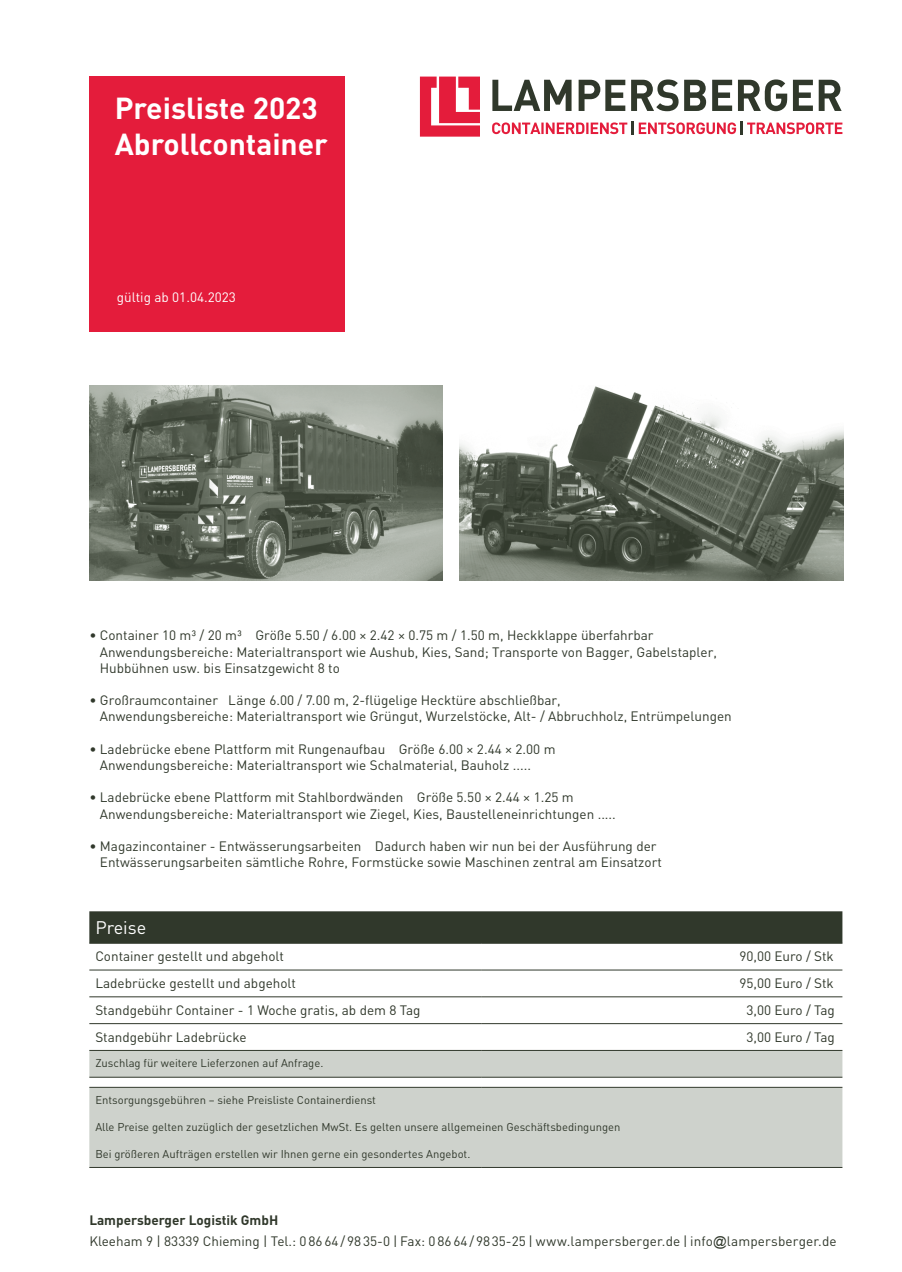
<style>
.page{position:relative;width:902px;height:1272px;background:#fff}
.page>*{position:absolute;margin:0;border:0;box-sizing:border-box;transform-origin:0 0}
.t1{font:700 30px/36px "DIN";color:#fff}
.t2{font:18px "DIN";color:#fff}
.t3{font:13.5px/16.2px "DIN";color:#30382b}
.t4{font:13.5px "DIN";color:#fff}
.t5{font:11.25px "DIN";color:#30382b}
.s1{font-weight:700}
.s2{font-family:"Arial"}
</style>
<div class="page">
<div style="left:89px;top:76px;width:255px;height:255px;background:#e41c3b"></div>
<svg style="left:492px;top:79px;width:349px;height:32px"></svg>
<svg style="left:420px;top:77px;width:60px;height:60px"></svg>
<svg style="left:492px;top:121px;width:350px;height:14px"></svg>
<img style="left:89px;top:385px;width:353px;height:195px">
<img style="left:459px;top:386px;width:384px;height:194px">
<div style="left:89px;top:911px;width:753px;height:31px;background:#30382b"></div>
<div style="left:89px;top:1051px;width:753px;height:116px;background:#ced2cc"></div>
<svg style="left:89px;top:1077px;width:753px;height:10px"></svg>
<hr style="left:89px;top:1076px;width:393px;height:1px;background:#30382b">
<hr style="left:482px;top:1076px;width:360px;height:1px;background:#30382b">
<hr style="left:89px;top:1087px;width:393px;height:1px;background:#30382b">
<hr style="left:482px;top:1087px;width:360px;height:1px;background:#30382b">
<hr style="left:89px;top:1167px;width:393px;height:1px;background:#30382b">
<hr style="left:482px;top:1167px;width:360px;height:1px;background:#30382b">
<hr style="left:89px;top:942px;width:393px;height:1px;background:#30382b">
<hr style="left:482px;top:942px;width:360px;height:1px;background:#30382b">
<hr style="left:89px;top:1050px;width:393px;height:1px;background:#30382b">
<hr style="left:482px;top:1050px;width:360px;height:1px;background:#30382b">
<hr style="left:89px;top:969px;width:393px;height:1px;background:#30382b">
<hr style="left:482px;top:969px;width:360px;height:1px;background:#30382b">
<hr style="left:89px;top:996px;width:393px;height:1px;background:#30382b">
<hr style="left:482px;top:996px;width:360px;height:1px;background:#30382b">
<hr style="left:89px;top:1023px;width:393px;height:1px;background:#30382b">
<hr style="left:482px;top:1023px;width:360px;height:1px;background:#30382b">
<h1 class="t1" style="left:115px;top:88px;width:215px">Preisliste 2023<br>Abrollcontainer</h1>
<p class="t4" style="left:117px;top:288px;width:121px">gültig ab 01.04.2023</p>
<p class="t3" style="left:100px;top:627px;width:618px;text-indent:-11px">• Container 10 m³ / 20 m³ Größe 5.50 / 6.00 × 2.42 × 0.75 m / 1.50 m, Heckklappe überfahrbar<br>Anwendungsbereiche: Materialtransport wie Aushub, Kies, Sand; Transporte von Bagger, Gabelstapler,<br>Hubbühnen usw. bis Einsatzgewicht 8 to</p>
<p class="t3" style="left:100px;top:692px;width:633px;text-indent:-11px">• Großraumcontainer Länge 6.00 / 7.00 m, 2-flügelige Hecktüre abschließbar,<br>Anwendungsbereiche: Materialtransport wie Grüngut, Wurzelstöcke, Alt- / Abbruchholz, Entrümpelungen</p>
<p class="t3" style="left:100px;top:740px;width:457px;text-indent:-11px">• Ladebrücke ebene Plattform mit Rungenaufbau Größe 6.00 × 2.44 × 2.00 m<br>Anwendungsbereiche: Materialtransport wie Schalmaterial, Bauholz .....</p>
<p class="t3" style="left:100px;top:789px;width:517px;text-indent:-11px">• Ladebrücke ebene Plattform mit Stahlbordwänden Größe 5.50 × 2.44 × 1.25 m<br>Anwendungsbereiche: Materialtransport wie Ziegel, Kies, Baustelleneinrichtungen .....</p>
<p class="t3" style="left:100px;top:837px;width:563px;text-indent:-11px">• Magazincontainer - Entwässerungsarbeiten Dadurch haben wir nun bei der Ausführung der<br>Entwässerungsarbeiten sämtliche Rohre, Formstücke sowie Maschinen zentral am Einsatzort</p>
<h2 class="t2" style="left:95px;top:915px;width:52px">Preise</h2>
<p class="t3" style="left:95px;top:948px;width:190px">Container gestellt und abgeholt</p>
<p class="t3" style="left:739px;top:948px;width:96px">90,00 Euro / Stk</p>
<p class="t3" style="left:95px;top:974px;width:202px">Ladebrücke gestellt und abgeholt</p>
<p class="t3" style="left:739px;top:974px;width:96px">95,00 Euro / Stk</p>
<p class="t3" style="left:95px;top:1001px;width:327px">Standgebühr Container - 1 Woche gratis, ab dem 8 Tag</p>
<p class="t3" style="left:746px;top:1001px;width:90px">3,00 Euro / Tag</p>
<p class="t3" style="left:95px;top:1028px;width:153px">Standgebühr Ladebrücke</p>
<p class="t3" style="left:746px;top:1028px;width:90px">3,00 Euro / Tag</p>
<p class="t5" style="left:95px;top:1055px;width:229px">Zuschlag für weitere Lieferzonen auf Anfrage.</p>
<p class="t5" style="left:95px;top:1092px;width:282px">Entsorgungsgebühren – siehe Preisliste Containerdienst</p>
<p class="t5" style="left:95px;top:1119px;width:526px">Alle Preise gelten zuzüglich der gesetzlichen MwSt. Es gelten unsere allgemeinen Geschäftsbedingungen</p>
<p class="t5" style="left:95px;top:1146px;width:376px">Bei größeren Aufträgen erstellen wir Ihnen gerne ein gesondertes Angebot.</p>
<p class="t3" style="left:89px;top:1209px;width:748px;line-height:21px"><span class="s1">Lampersberger Logistik GmbH<br></span>Kleeham 9 | 83339 Chieming | Tel.: 0 86 64 / 98 35-0 | Fax: 0 86 64 / 9835-25 | www.lampersberger.de | info<span class="s2">@</span>lampersberger.de</p>
</div>
